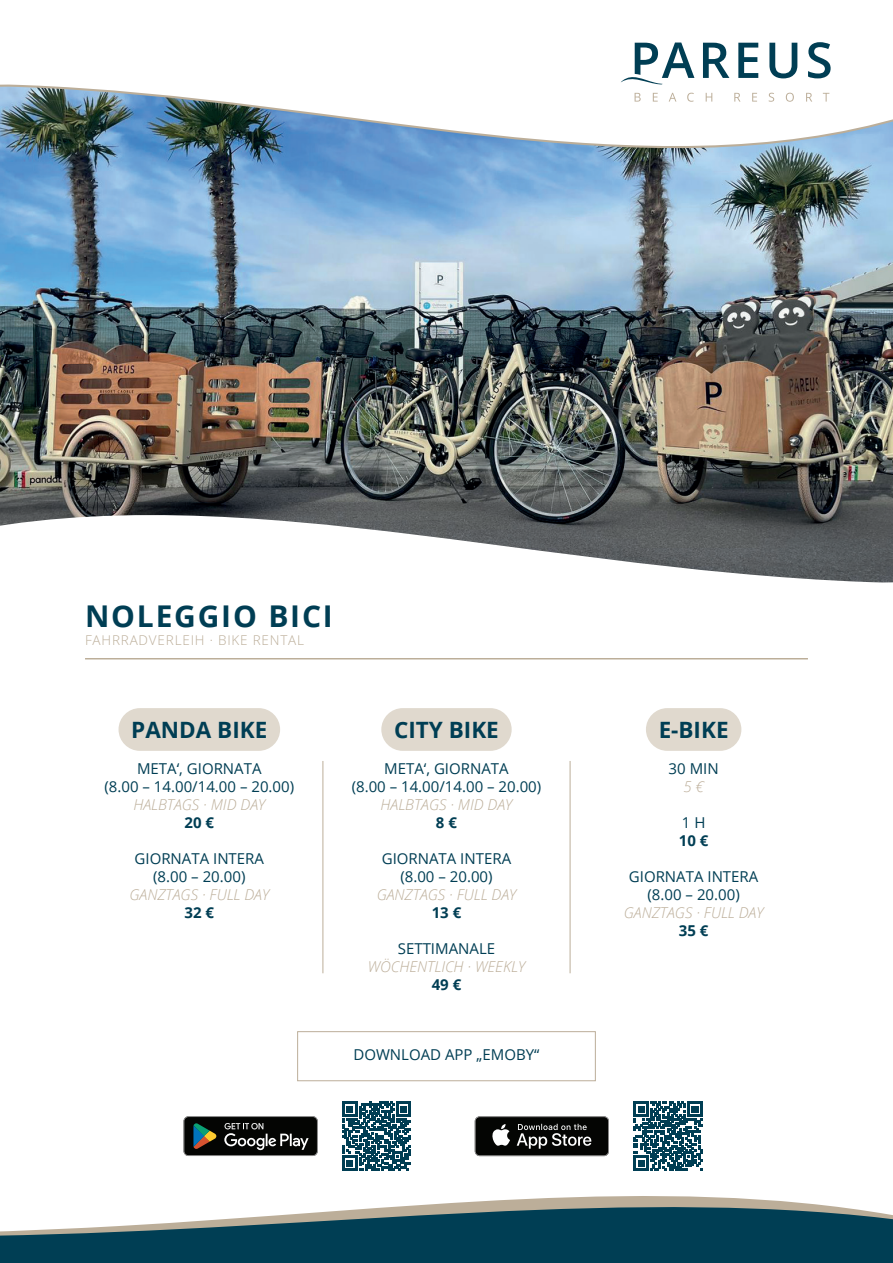
<style>
.page{position:relative;width:893px;height:1263px;background:#fff}
.page>*{position:absolute;margin:0;border:0;box-sizing:border-box;transform-origin:0 0}
.t1{font:700 30px "Open Sans";letter-spacing:.06em;color:#003e54}
.t2{font:700 22.5px "Open Sans";color:#003e54}
.t3{font:15px/18px "Open Sans";color:#003e54;text-align:center}
.t4{font:italic 300 15px "Open Sans";color:#bcae99}
.t5{font:700 15px "Open Sans";color:#003e54}
.t6{font:300 13.5px "Open Sans";letter-spacing:.06em;color:#bcae99}
</style>
<div class="page">
<img style="left:0;top:196px;width:893px;height:266px">
<div style="left:0;top:1237px;width:893px;height:26px;background:#003e54"></div>
<svg style="left:0;top:1196px;width:893px;height:41px"></svg>
<img style="left:0;top:84px;width:893px;height:110px">
<svg style="left:621px;top:42px;width:210px;height:43px"></svg>
<svg style="left:635px;top:93px;width:194px;height:9px"></svg>
<svg style="left:0;top:462px;width:893px;height:409px"></svg>
<div style="left:119px;top:708px;width:161px;height:43px;background:#e0d9ce;border-radius:21px"></div>
<div style="left:381px;top:708px;width:131px;height:43px;background:#e0d9ce;border-radius:21px"></div>
<div style="left:646px;top:708px;width:95px;height:43px;background:#e0d9ce;border-radius:21px"></div>
<hr style="left:85px;top:658px;width:723px;height:1px;background:#bcae99">
<hr style="left:323px;top:761px;width:1px;height:212px;background:#bcae99">
<hr style="left:570px;top:761px;width:1px;height:212px;background:#bcae99">
<div style="left:297px;top:1031px;width:299px;height:50px;border:1px solid #bcae99"></div>
<svg style="left:342px;top:1102px;width:69px;height:68px"></svg>
<svg style="left:184px;top:1116px;width:134px;height:40px;background:#2a2d2a"></svg>
<svg style="left:475px;top:1116px;width:134px;height:40px;background:#2e2e2d"></svg>
<svg style="left:634px;top:1102px;width:68px;height:68px"></svg>
<h1 class="t1" style="left:85px;top:595px;width:249px">NOLEGGIO BICI</h1>
<p class="t6" style="left:85px;top:631px;width:221px">FAHRRADVERLEIH · BIKE RENTAL</p>
<h2 class="t2" style="left:131px;top:714px;width:138px">PANDA BIKE</h2>
<p class="t3" style="left:105px;top:759px;width:191px">META‘, GIORNATA<br>(8.00 – 14.00/14.00 – 20.00)</p>
<p class="t4" style="left:133px;top:794px;width:133px">HALBTAGS · MID DAY</p>
<p class="t5" style="left:185px;top:812px;width:31px">20 €</p>
<p class="t3" style="left:135px;top:849px;width:131px">GIORNATA INTERA (8.00 – 20.00)</p>
<p class="t4" style="left:130px;top:884px;width:141px">GANZTAGS · FULL DAY</p>
<p class="t5" style="left:184px;top:902px;width:31px">32 €</p>
<h2 class="t2" style="left:394px;top:714px;width:106px">CITY BIKE</h2>
<p class="t3" style="left:352px;top:759px;width:191px">META‘, GIORNATA<br>(8.00 – 14.00/14.00 – 20.00)</p>
<p class="t4" style="left:381px;top:794px;width:133px">HALBTAGS · MID DAY</p>
<p class="t5" style="left:436px;top:812px;width:23px">8 €</p>
<p class="t3" style="left:382px;top:849px;width:131px">GIORNATA INTERA (8.00 – 20.00)</p>
<p class="t4" style="left:377px;top:884px;width:141px">GANZTAGS · FULL DAY</p>
<p class="t5" style="left:432px;top:902px;width:31px">13 €</p>
<p class="t3" style="left:398px;top:939px;width:99px">SETTIMANALE</p>
<p class="t4" style="left:368px;top:956px;width:159px">WÖCHENTLICH · WEEKLY</p>
<p class="t5" style="left:432px;top:974px;width:31px">49 €</p>
<p class="t3" style="left:353px;top:1045px;width:188px">DOWNLOAD APP „EMOBY“</p>
<h2 class="t2" style="left:659px;top:714px;width:71px">E-BIKE</h2>
<p class="t3" style="left:669px;top:759px;width:52px">30 MIN</p>
<p class="t4" style="left:683px;top:776px;width:22px">5 €</p>
<p class="t3" style="left:682px;top:813px;width:25px">1 H</p>
<p class="t5" style="left:679px;top:830px;width:31px">10 €</p>
<p class="t3" style="left:629px;top:867px;width:131px">GIORNATA INTERA (8.00 – 20.00)</p>
<p class="t4" style="left:624px;top:902px;width:141px">GANZTAGS · FULL DAY</p>
<p class="t5" style="left:679px;top:920px;width:31px">35 €</p>
</div>
